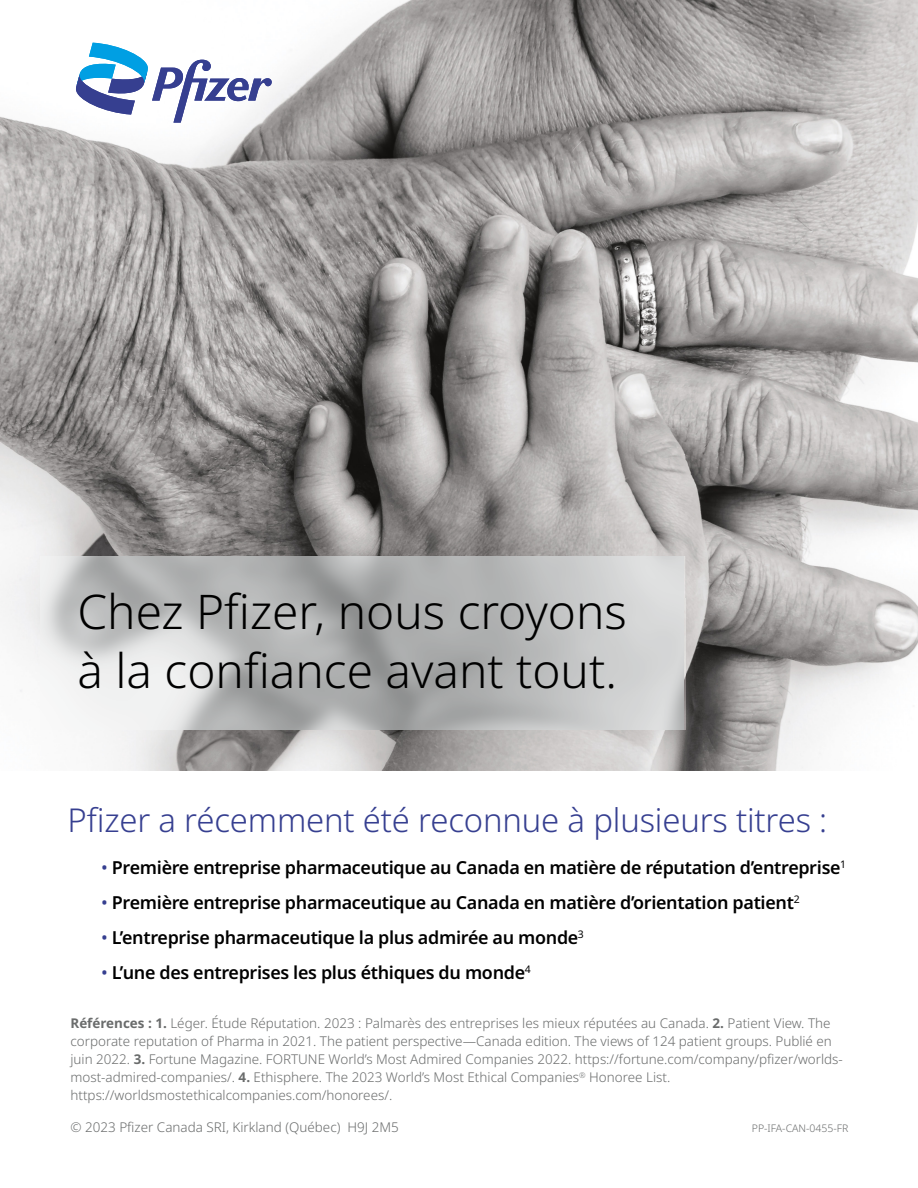
<style>
.page{position:relative;width:918px;height:1188px;background:#fff}
.page>*{position:absolute;margin:0;border:0;box-sizing:border-box;transform-origin:0 0}
.t1{font:300 47.7px/58.3px "Noto Sans";color:#000}
.t2{font:300 32.85px "Noto Sans";letter-spacing:-.005em;color:#363f90}
.t3{font:600 17.85px "Noto Sans";letter-spacing:-.02em;color:#000}
.t4{font:300 13.5px/17.9px "Noto Sans";color:#6a6c6c}
.t5{font:300 10.5px "Noto Sans";color:#6a6c6c}
.s1{font-weight:400;color:#363f90}
.s2{font-weight:700}
</style>
<div class="page">
<img style="left:0;top:0;width:918px;height:771px">
<svg style="left:76px;top:43px;width:196px;height:80px"></svg>
<img style="left:684px;top:599px;width:1px;height:131px">
<img style="left:41px;top:556px;width:643px;height:174px">
<p class="t1" style="left:78px;top:584px;width:551px">Chez Pfizer, nous croyons à la confiance avant tout.</p>
<p class="t2" style="left:68px;top:797px;width:761px">Pfizer a récemment été reconnue à plusieurs titres :</p>
<p class="t3" style="left:101px;top:855px;width:747px"><span class="s1">•</span> Première entreprise pharmaceutique au Canada en matière de réputation d’entreprise<sup>1</sup></p>
<p class="t3" style="left:101px;top:890px;width:700px"><span class="s1">•</span> Première entreprise pharmaceutique au Canada en matière d’orientation patient<sup>2</sup></p>
<p class="t3" style="left:101px;top:925px;width:484px"><span class="s1">•</span> L’entreprise pharmaceutique la plus admirée au monde<sup>3</sup></p>
<p class="t3" style="left:101px;top:960px;width:431px"><span class="s1">•</span> L’une des entreprises les plus éthiques du monde<sup>4</sup></p>
<p class="t4" style="left:71px;top:1015px;width:774px"><span class="s2">Références : 1.</span> Léger. Étude Réputation. 2023 : Palmarès des entreprises les mieux réputées au Canada. <span class="s2">2.</span> Patient View. The corporate reputation of Pharma in 2021. The patient perspective—Canada edition. The views of 124 patient groups. Publié en juin 2022. <span class="s2">3.</span> Fortune Magazine. FORTUNE World’s Most Admired Companies 2022. https://fortune.com/company/pfizer/worlds&shy;most-admired-companies/. <span class="s2">4.</span> Ethisphere. The 2023 World’s Most Ethical Companies<sup>®</sup> Honoree List. https://worldsmostethicalcompanies.com/honorees/.</p>
<p class="t4" style="left:71px;top:1118px;width:330px">© 2023 Pfizer Canada SRI, Kirkland (Québec) H9J 2M5</p>
<p class="t5" style="left:752px;top:1121px;width:98px">PP-IFA-CAN-0455-FR</p>
</div>
